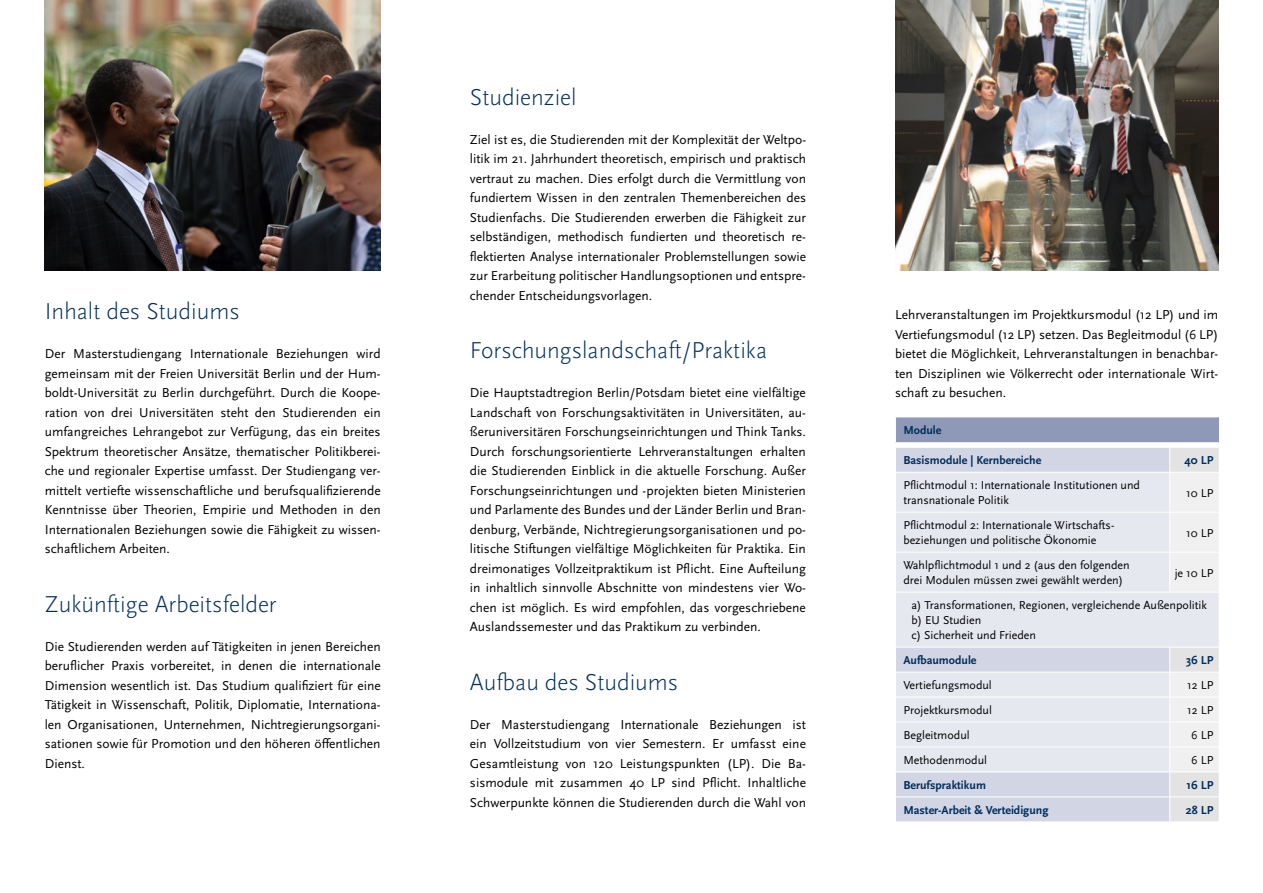
<style>
.page{position:relative;width:1263px;height:893px;background:#fff}
.page>*{position:absolute;margin:0;border:0;box-sizing:border-box;transform-origin:0 0}
.t1{font:300 24px "Scala Sans Pro";color:#002d5c}
.t2{font:13.5px/19.5px "Scala Sans Pro";color:#000;text-align:justify}
.t3{font:12px/15px "Scala Sans Pro";color:#000}
.t4{font:700 12px "Scala Sans Pro";color:#002d5c}
</style>
<div class="page">
<svg style="left:895px;top:417px;width:324px;height:405px;background:#dee0ea"></svg>
<hr style="left:1170px;top:442px;width:49px;height:1px;background:#fff">
<img style="left:45px;top:0;width:336px;height:270px">
<img style="left:895px;top:0;width:323px;height:270px">
<h1 class="t1" style="left:45px;top:298px;width:197px">Inhalt des Studiums</h1>
<p class="t2" style="left:45px;top:344px;width:337px">Der Masterstudiengang Internationale Beziehungen wird gemeinsam mit der Freien Universität Berlin und der Hum&shy;boldt-Universität zu Berlin durchgeführt. Durch die Koope&shy;ration von drei Universitäten steht den Studierenden ein umfangreiches Lehrangebot zur Verfügung, das ein breites Spektrum theoretischer Ansätze, thematischer Politikberei&shy;che und regionaler Expertise umfasst. Der Studiengang ver&shy;mittelt vertiefte wissenschaftliche und berufsqualifizierende Kenntnisse über Theorien, Empirie und Methoden in den Internationalen Beziehungen sowie die Fähigkeit zu wissen&shy;schaftlichem Arbeiten.</p>
<h1 class="t1" style="left:45px;top:590px;width:233px">Zukünftige Arbeitsfelder</h1>
<p class="t2" style="left:45px;top:636px;width:337px">Die Studierenden werden auf Tätigkeiten in jenen Bereichen beruflicher Praxis vorbereitet, in denen die internationale Dimension wesentlich ist. Das Studium qualifiziert für eine Tätigkeit in Wissenschaft, Politik, Diplomatie, Internationa&shy;len Organisationen, Unternehmen, Nichtregierungsorgani&shy;sationen sowie für Promotion und den höheren öffentlichen Dienst.</p>
<h1 class="t1" style="left:470px;top:83px;width:108px">Studienziel</h1>
<p class="t2" style="left:470px;top:129px;width:338px">Ziel ist es, die Studierenden mit der Komplexität der Weltpo&shy;litik im 21. Jahrhundert theoretisch, empirisch und praktisch vertraut zu machen. Dies erfolgt durch die Vermittlung von fundiertem Wissen in den zentralen Themenbereichen des Studienfachs. Die Studierenden erwerben die Fähigkeit zur selbständigen, methodisch fundierten und theoretisch re&shy;flektierten Analyse internationaler Problemstellungen sowie zur Erarbeitung politischer Handlungsoptionen und entspre&shy;chender Entscheidungsvorlagen.</p>
<h1 class="t1" style="left:470px;top:337px;width:299px">Forschungslandschaft/Praktika</h1>
<p class="t2" style="left:470px;top:383px;width:338px">Die Hauptstadtregion Berlin/Potsdam bietet eine vielfältige Landschaft von Forschungsaktivitäten in Universitäten, au&shy;ßeruniversitären Forschungseinrichtungen und Think Tanks.<br>Durch forschungsorientierte Lehrveranstaltungen erhalten die Studierenden Einblick in die aktuelle Forschung. Außer Forschungseinrichtungen und -projekten bieten Ministerien und Parlamente des Bundes und der Länder Berlin und Bran&shy;denburg, Verbände, Nichtregierungsorganisationen und po&shy;litische Stiftungen vielfältige Möglichkeiten für Praktika. Ein dreimonatiges Vollzeitpraktikum ist Pflicht. Eine Aufteilung in inhaltlich sinnvolle Abschnitte von mindestens vier Wo&shy;chen ist möglich. Es wird empfohlen, das vorgeschriebene Auslandssemester und das Praktikum zu verbinden.</p>
<h1 class="t1" style="left:470px;top:668px;width:210px">Aufbau des Studiums</h1>
<p class="t2" style="left:470px;top:714px;width:338px">Der Masterstudiengang Internationale Beziehungen ist ein Vollzeitstudium von vier Semestern. Er umfasst eine Gesamtleistung von 120 Leistungspunkten (LP). Die Ba&shy;sismodule mit zusammen 40 LP sind Pflicht. Inhaltliche Schwerpunkte können die Studierenden durch die Wahl von</p>
<p class="t2" style="left:895px;top:305px;width:325px">Lehrveranstaltungen im Projektkursmodul (12 LP) und im Vertiefungsmodul (12 LP) setzen. Das Begleitmodul (6 LP) bietet die Möglichkeit, Lehrveranstaltungen in benachbar&shy;ten Disziplinen wie Völkerrecht oder internationale Wirt&shy;schaft zu besuchen.</p>
<p class="t4" style="left:903px;top:423px;width:40px">Module</p>
<p class="t4" style="left:903px;top:453px;width:140px">Basismodule | Kernbereiche</p>
<p class="t4" style="left:1184px;top:453px;width:30px">40 LP</p>
<p class="t3" style="left:903px;top:478px;width:238px">Pflichtmodul 1: Internationale Institutionen und transnationale Politik</p>
<p class="t3" style="left:1186px;top:485px;width:29px">10 LP</p>
<p class="t3" style="left:903px;top:518px;width:212px">Pflichtmodul 2: Internationale Wirtschafts&shy;beziehungen und politische Ökonomie</p>
<p class="t3" style="left:1186px;top:525px;width:29px">10 LP</p>
<p class="t3" style="left:903px;top:558px;width:228px">Wahlpflichtmodul 1 und 2 (aus den folgenden drei Modulen müssen zwei gewählt werden)</p>
<p class="t3" style="left:1175px;top:565px;width:40px">je 10 LP</p>
<p class="t3" style="left:911px;top:598px;width:297px">a) Transformationen, Regionen, vergleichende Außenpolitik b) EU Studien<br>c) Sicherheit und Frieden</p>
<p class="t4" style="left:903px;top:653px;width:75px">Aufbaumodule</p>
<p class="t4" style="left:1186px;top:653px;width:29px">36 LP</p>
<p class="t3" style="left:903px;top:677px;width:90px">Vertiefungsmodul</p>
<p class="t3" style="left:1187px;top:677px;width:28px">12 LP</p>
<p class="t3" style="left:903px;top:702px;width:90px">Projektkursmodul</p>
<p class="t3" style="left:1187px;top:702px;width:28px">12 LP</p>
<p class="t3" style="left:903px;top:727px;width:68px">Begleitmodul</p>
<p class="t3" style="left:1191px;top:727px;width:24px">6 LP</p>
<p class="t3" style="left:903px;top:752px;width:85px">Methodenmodul</p>
<p class="t3" style="left:1191px;top:752px;width:24px">6 LP</p>
<p class="t4" style="left:903px;top:778px;width:84px">Berufspraktikum</p>
<p class="t4" style="left:1186px;top:778px;width:28px">16 LP</p>
<p class="t4" style="left:903px;top:803px;width:147px">Master-Arbeit &amp; Verteidigung</p>
<p class="t4" style="left:1186px;top:803px;width:29px">28 LP</p>
</div>
